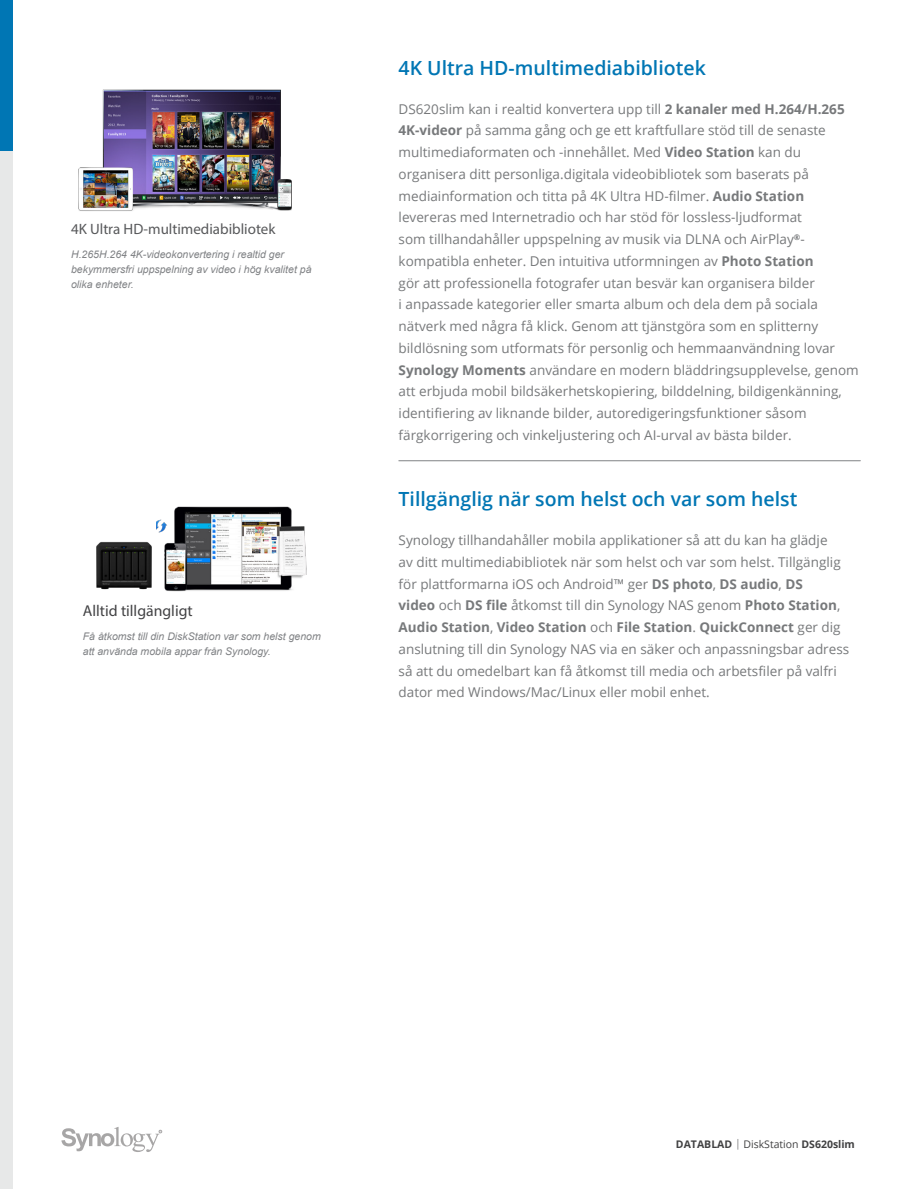
<style>
.page{position:relative;width:919px;height:1189px;background:#fff}
.page>*{position:absolute;margin:0;border:0;box-sizing:border-box;transform-origin:0 0}
.Chapter_Title{font:600 19.5px "Open Sans";color:#0076b4}
.Graphic_Title{font:15.75px "Myriad Pro";color:#424244}
.Graphic_Title-2{font:15px "Myriad Pro";color:#58595b}
.Body_Content{font:13.5px/21.8px "Open Sans";color:#77797b}
.Graphic_Text{font:italic 10.5px/15px "Arial";color:#808285}
.t1{font:700 10.5px "Open Sans";color:#414142}
.s1{font-weight:700}
.s2{font-weight:300}
.s3{font-weight:400}
</style>
<div class="page">
<div style="left:0;top:0;width:13px;height:151px;background:#0076b4"></div>
<svg style="left:61px;top:1127px;width:101px;height:25px"></svg>
<hr style="left:399px;top:460px;width:461px;height:1px;background:#808285">
<div style="left:0;top:151px;width:13px;height:1037px;background:#e7e8e8"></div>
<img style="left:156px;top:506px;width:151px;height:86px">
<img style="left:96px;top:541px;width:56px;height:49px">
<img style="left:78px;top:89px;width:214px;height:122px">
<p class="Graphic_Title-2" style="left:71px;top:220px;width:206px">4K Ultra HD-multimediabibliotek</p>
<p class="Graphic_Text" style="left:71px;top:247px;width:242px">H.265H.264 4K-videokonvertering i realtid ger bekymmersfri uppspelning av video i hög kvalitet på olika enheter.</p>
<p class="Graphic_Title" style="left:83px;top:601px;width:111px">Alltid tillgängligt</p>
<p class="Graphic_Text" style="left:83px;top:629px;width:239px">Få åtkomst till din DiskStation var som helst genom att använda mobila appar från Synology.</p>
<p class="Chapter_Title" style="left:399px;top:54px;width:309px">4K Ultra HD-multimediabibliotek</p>
<p class="Body_Content" style="left:399px;top:98px;width:462px">DS620slim kan i realtid konvertera upp till <span class="s1">2 kanaler med H.264/H.265<br>4K-videor</span> på samma gång och ge ett kraftfullare stöd till de senaste multimediaformaten och -innehållet. Med <span class="s1">Video Station</span> kan du organisera ditt personliga.digitala videobibliotek som baserats på mediainformation och titta på 4K Ultra HD-filmer. <span class="s1">Audio Station </span>levereras med Internetradio och har stöd för lossless-ljudformat<br>som tillhandahåller uppspelning av musik via DLNA och AirPlay<sup>®</sup>- kompatibla enheter. Den intuitiva utformningen av <span class="s1">Photo Station<br></span>gör att professionella fotografer utan besvär kan organisera bilder<br>i anpassade kategorier eller smarta album och dela dem på sociala nätverk med några få klick. Genom att tjänstgöra som en splitterny bildlösning som utformats för personlig och hemmaanvändning lovar <span class="s1">Synology Moments</span> användare en modern bläddringsupplevelse, genom att erbjuda mobil bildsäkerhetskopiering, bilddelning, bildigenkänning, identifiering av liknande bilder, autoredigeringsfunktioner såsom färgkorrigering och vinkeljustering och AI-urval av bästa bilder.</p>
<p class="Chapter_Title" style="left:399px;top:486px;width:400px">Tillgänglig när som helst och var som helst</p>
<p class="Body_Content" style="left:399px;top:529px;width:452px">Synology tillhandahåller mobila applikationer så att du kan ha glädje<br>av ditt multimediabibliotek när som helst och var som helst. Tillgänglig för plattformarna iOS och Android™ ger <span class="s1">DS photo</span>, <span class="s1">DS audio</span>, <span class="s1">DS<br>video</span> och <span class="s1">DS file</span> åtkomst till din Synology NAS genom <span class="s1">Photo Station</span>, <span class="s1">Audio Station</span>, <span class="s1">Video Station</span> och <span class="s1">File Station</span>. <span class="s1">QuickConnect</span> ger dig anslutning till din Synology NAS via en säker och anpassningsbar adress så att du omedelbart kan få åtkomst till media och arbetsfiler på valfri dator med Windows/Mac/Linux eller mobil enhet.</p>
<p class="t1" style="left:676px;top:1137px;width:180px">DATABLAD <span class="s2">|</span> <span class="s3">DiskStation</span> DS620slim</p>
</div>
